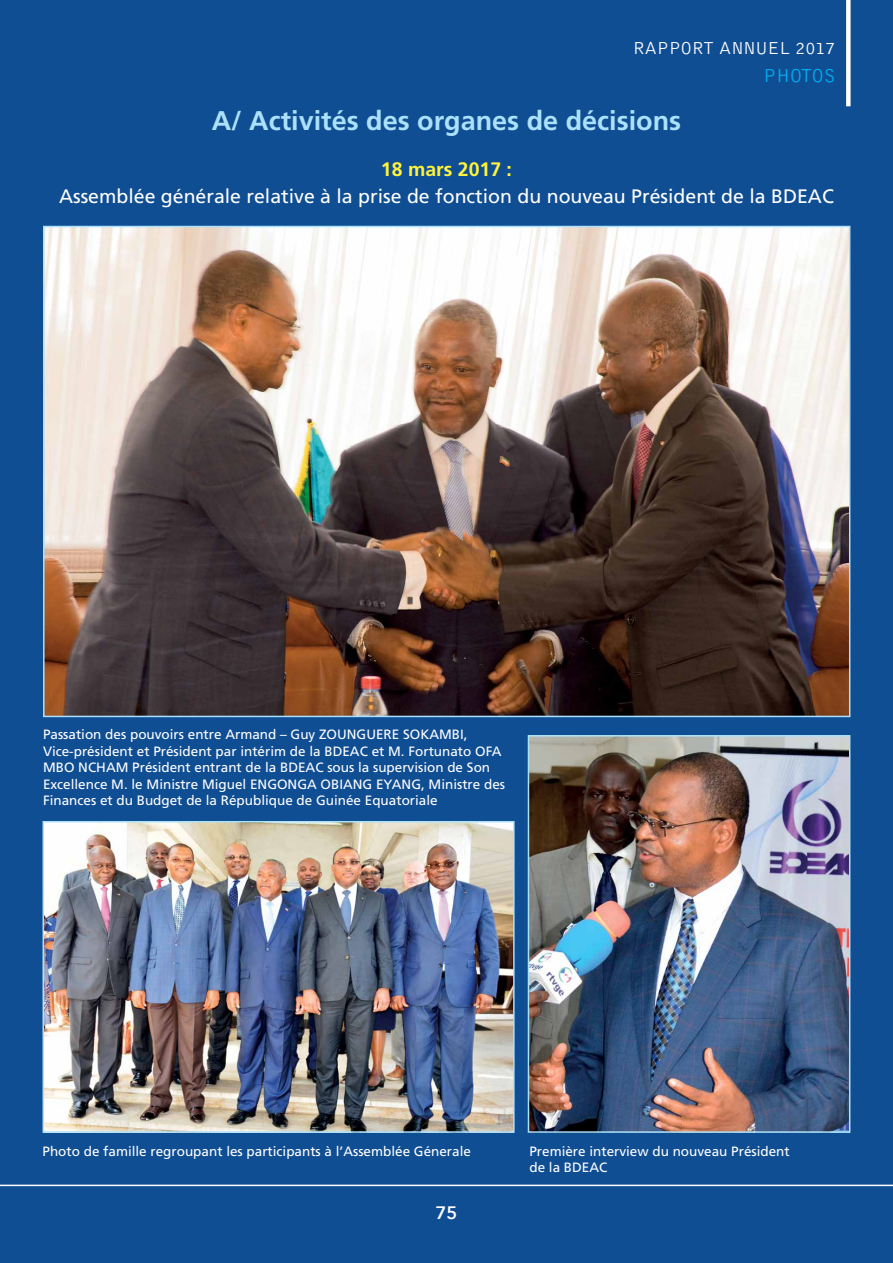
<style>
.page{position:relative;width:893px;height:1263px;background:#104e94}
.page>*{position:absolute;margin:0;border:0;box-sizing:border-box;transform-origin:0 0}
.t1{font:700 27px "Frutiger LT Std";color:#abe1fa}
.t2{font:19.5px "Frutiger LT Std";color:#fff}
.t3{font:700 19.5px "Frutiger LT Std";color:#fff33b}
.t4{font:300 19.5px "Bell Gothic Std";color:#00aeef}
.t5{font:300 18px "Bell Gothic Std";color:#fff}
.t6{font:600 18px "Avenir Next";color:#fff}
.t7{font:13.5px/16.5px "Frutiger LT Std";color:#fff}
</style>
<div class="page">
<div style="left:846px;top:0;width:5px;height:106px;background:#fff"></div>
<hr style="left:0;top:1184px;width:893px;height:2px;background:#fff">
<img style="left:46px;top:229px;width:801px;height:485px">
<img style="left:46px;top:824px;width:466px;height:306px">
<div style="left:43px;top:821px;width:472px;height:312px;border:2px solid #abe1fa"></div>
<img style="left:531px;top:738px;width:316px;height:392px">
<div style="left:528px;top:735px;width:322px;height:398px;border:2px solid #abe1fa"></div>
<h3 class="t5" style="left:633px;top:38px;width:204px">RAPPORT ANNUEL 2017</h3>
<h2 class="t4" style="left:763px;top:66px;width:74px">PHOTOS</h2>
<h1 class="t1" style="left:212px;top:104px;width:471px">A/ Activités des organes de décisions</h1>
<h2 class="t3" style="left:381px;top:158px;width:133px">18 mars 2017 :</h2>
<h2 class="t2" style="left:59px;top:185px;width:776px">Assemblée générale relative à la prise de fonction du nouveau Président de la BDEAC</h2>
<p class="t7" style="left:43px;top:726px;width:464px">Passation des pouvoirs entre Armand – Guy ZOUNGUERE SOKAMBI, Vice-président et Président par intérim de la BDEAC et M. Fortunato OFA MBO NCHAM Président entrant de la BDEAC sous la supervision de Son Excellence M. le Ministre Miguel ENGONGA OBIANG EYANG, Ministre des Finances et du Budget de la République de Guinée Equatoriale</p>
<p class="t7" style="left:43px;top:1143px;width:430px">Photo de famille regroupant les participants à l’Assemblée Génerale</p>
<p class="t7" style="left:529px;top:1143px;width:262px">Première interview du nouveau Président de la BDEAC</p>
<h3 class="t6" style="left:435px;top:1197px;width:23px">75</h3>
</div>
